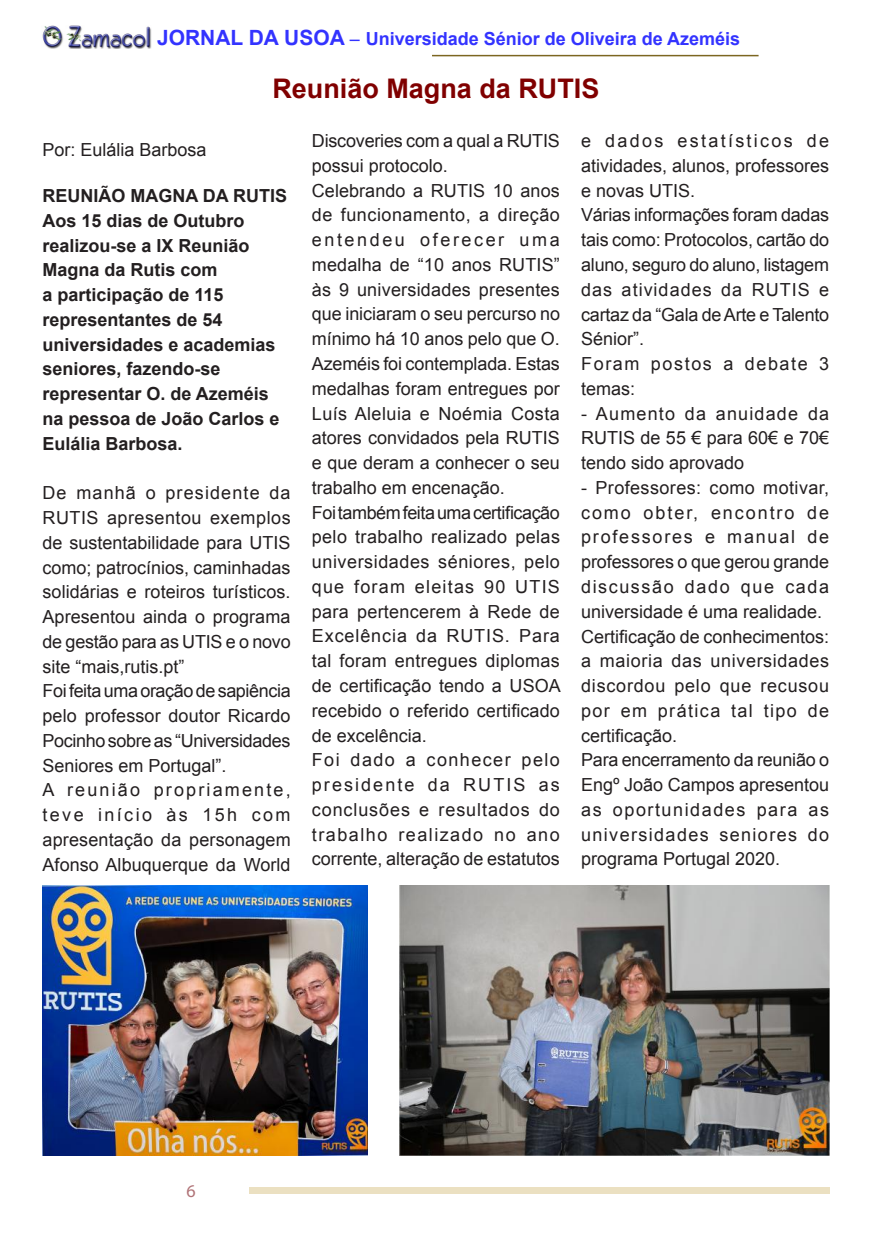
<style>
.page{position:relative;width:893px;height:1234px;background:#fff}
.page>*{position:absolute;margin:0;border:0;box-sizing:border-box;transform-origin:0 0}
.t1{font:700 27px "Arial";color:#800000}
.t2{font:18px/24.8px "Arial";letter-spacing:.005em;color:#231f20}
.t3{font:18px/24.8px "Arial";letter-spacing:.025em;color:#231f20}
.t4{font:700 18px/24.8px "Arial";color:#231f20}
.t5{font:700 18px "Arial";color:#33f}
.t6{font:18px "Myriad Pro";color:#b07377}
.s1{font-size:21px}
.s2{font-weight:400}
</style>
<div class="page">
<div style="left:249px;top:1186px;width:580px;height:7px;background:#ebe0c1"></div>
<hr style="left:432px;top:55px;width:327px;height:1px;background:#7c6621">
<img style="left:42px;top:25px;width:110px;height:24px">
<img style="left:43px;top:885px;width:324px;height:269px">
<img style="left:400px;top:885px;width:429px;height:269px">
<p class="t5" style="left:157px;top:27px;width:585px"><span class="s1">JORNAL DA USOA</span> <span class="s2">–</span> Universidade Sénior de Oliveira de Azeméis</p>
<h1 class="t1" style="left:272px;top:71px;width:329px">Reunião Magna da RUTIS</h1>
<p class="t2" style="left:43px;top:137px;width:166px">Por: Eulália Barbosa</p>
<p class="t4" style="left:43px;top:184px;width:246px">REUNIÃO MAGNA DA RUTIS<br>Aos 15 dias de Outubro realizou-se a IX Reunião<br>Magna da Rutis com<br>a participação de 115 representantes de 54 universidades e academias seniores, fazendo-se representar O. de Azeméis na pessoa de João Carlos e<br>Eulália Barbosa.</p>
<p class="t2" style="left:43px;top:480px;width:250px">De manhã o presidente da<br>RUTIS apresentou exemplos de sustentabilidade para UTIS como; patrocínios, caminhadas solidárias e roteiros turísticos.<br>Apresentou ainda o programa de gestão para as UTIS e o novo site “mais,rutis.pt”<br>Foifeitaumaoraçãodesapiência pelo professor doutor Ricardo<br>Pocinho sobre as “Universidades<br>Seniores em Portugal”.<br>A reunião propriamente, teve início às 15h com apresentação da personagem<br>Afonso Albuquerque da World</p>
<p class="t2" style="left:312px;top:128px;width:250px">Discoveries com a qual a RUTIS possui protocolo.<br>Celebrando a RUTIS 10 anos de funcionamento, a direção entendeu oferecer uma medalha de “10 anos RUTIS” às 9 universidades presentes que iniciaram o seu percurso no mínimo há 10 anos pelo que O.<br>Azeméis foi contemplada. Estas medalhas foram entregues por<br>Luís Aleluia e Noémia Costa atores convidados pela RUTIS e que deram a conhecer o seu trabalho em encenação.<br>Foitambémfeitaumacertificação pelo trabalho realizado pelas universidades séniores, pelo que foram eleitas 90 UTIS para pertencerem à Rede de<br>Excelência da RUTIS. Para tal foram entregues diplomas de certificação tendo a USOA recebido o referido certificado de excelência.<br>Foi dado a conhecer pelo presidente da RUTIS as conclusões e resultados do trabalho realizado no ano corrente, alteração de estatutos</p>
<p class="t2" style="left:581px;top:129px;width:250px">e dados estatísticos de atividades, alunos, professores e novas UTIS.<br>Várias informações foram dadas tais como: Protocolos, cartão do aluno, seguro do aluno, listagem das atividades da RUTIS e cartaz da “Gala deArte e Talento<br>Sénior”.<br>Foram postos a debate 3 temas:</p>
<p class="t2" style="left:581px;top:401px;width:250px;text-align:justify">- Aumento da anuidade da RUTIS de 55 € para 60€ e 70€ tendo sido aprovado</p>
<p class="t3" style="left:581px;top:475px;width:250px">- Professores: como motivar, como obter, encontro de professores e manual de professores o que gerou grande discussão dado que cada universidade é uma realidade.<br>Certificação de conhecimentos: a maioria das universidades discordou pelo que recusou por em prática tal tipo de certificação.<br>Para encerramento da reunião o<br>Engº João Campos apresentou as oportunidades para as universidades seniores do programa Portugal 2020.</p>
<p class="t6" style="left:187px;top:1179px;width:11px">6</p>
</div>
